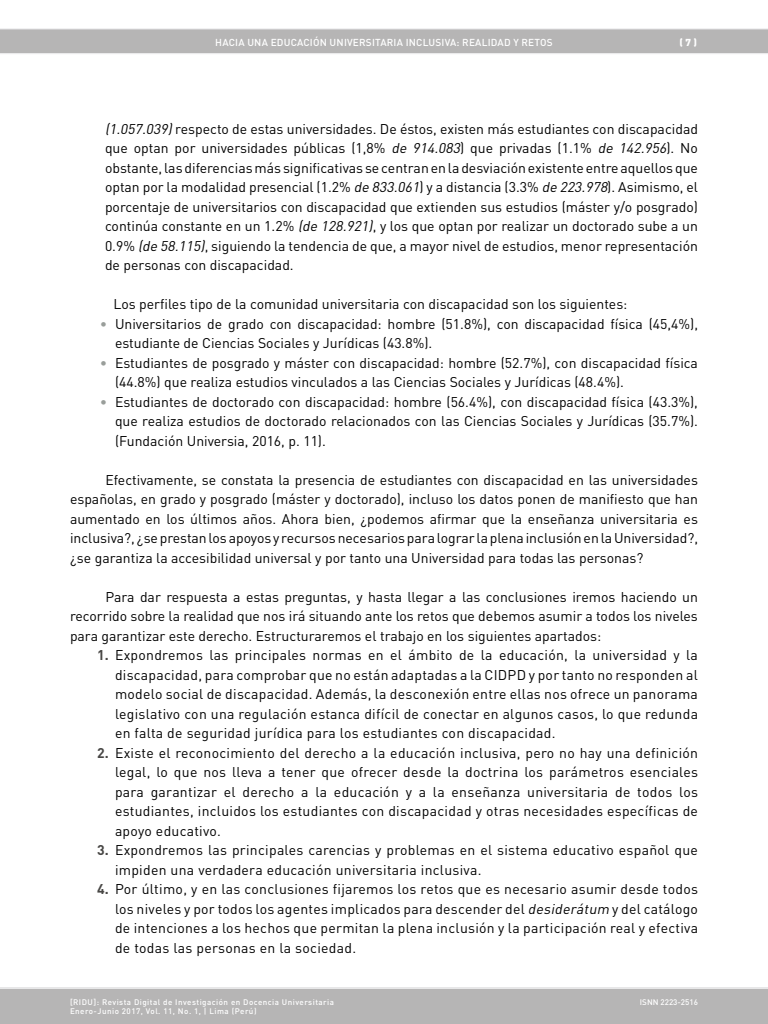
<style>
.page{position:relative;width:768px;height:1024px;background:#fff}
.page>*{position:absolute;margin:0;border:0;box-sizing:border-box;transform-origin:0 0}
.Normal{font:14px/19.5px "DIN Pro";color:#000;text-align:justify}
.sub_2{font:14px/19.5px "DIN Pro";letter-spacing:.02em;color:#000;text-align:justify}
.t1{font:500 10px "DIN Pro";letter-spacing:.02em;color:#fff}
.t2{font:900 10px "DIN Pro";color:#fff}
.t3{font:500 8px/9px "DIN Pro";letter-spacing:.06em;color:#fff}
.t4{font:500 8px "DIN Pro";color:#fff}
.s1{font-style:italic}
.s2{font-weight:700;color:#999e9a}
.s3{font-weight:700;color:#484745}
</style>
<div class="page">
<div style="left:0;top:29px;width:768px;height:24px;background:#b6b5b5"></div>
<hr style="left:0;top:53px;width:768px;height:1px;background:#e7e7e8">
<hr style="left:0;top:29px;width:768px;height:1px;background:#e7e7e8">
<div style="left:0;top:988px;width:768px;height:36px;background:#b6b5b5"></div>
<hr style="left:0;top:987px;width:768px;height:2px;background:#e7e7e8">
<p class="t1" style="left:215px;top:36px;width:339px">HACIA UNA EDUCACIÓN UNIVERSITARIA INCLUSIVA: REALIDAD Y RETOS</p>
<p class="t2" style="left:679px;top:35px;width:19px">( 7 )</p>
<p class="Normal" style="left:105px;top:118px;width:595px"><span class="s1">(1.057.039)</span>respecto de estas universidades. De éstos, existen más estudiantes con discapacidad que optan por universidades públicas (1,8% <span class="s1">de 914.083</span>) que privadas (1.1% <span class="s1">de 142.956</span>). No obstante, las diferencias más significativas se centran en la desviación existente entre aquellos que optan por la modalidad presencial (1.2% <span class="s1">de 833.061</span>) y a distancia (3.3% <span class="s1">de 223.978</span>). Asimismo, el porcentaje de universitarios con discapacidad que extienden sus estudios (máster y/o posgrado) continúa constante en un 1.2% <span class="s1">(de 128.921)</span>, y los que optan por realizar un doctorado sube a un 0.9% <span class="s1">(de 58.115)</span>, siguiendo la tendencia de que, a mayor nivel de estudios, menor representación de personas con discapacidad.</p>
<p class="Normal" style="left:113px;top:294px;width:516px">Los perfiles tipo de la comunidad universitaria con discapacidad son los siguientes:</p>
<p class="Normal" style="left:115px;top:313px;width:585px;text-indent:-15px"><span class="s2">•</span> Universitarios de grado con discapacidad: hombre (51.8%), con discapacidad física (45,4%), estudiante de Ciencias Sociales y Jurídicas (43.8%).</p>
<p class="Normal" style="left:115px;top:352px;width:584px;text-indent:-15px"><span class="s2">•</span> Estudiantes de posgrado y máster con discapacidad: hombre (52.7%), con discapacidad física (44.8%) que realiza estudios vinculados a las Ciencias Sociales y Jurídicas (48.4%).</p>
<p class="Normal" style="left:115px;top:391px;width:584px;text-indent:-15px"><span class="s2">•</span> Estudiantes de doctorado con discapacidad: hombre (56.4%), con discapacidad física (43.3%), que realiza estudios de doctorado relacionados con las Ciencias Sociales y Jurídicas (35.7%). (Fundación Universia, 2016, p. 11).</p>
<p class="Normal" style="left:70px;top:469px;width:630px;text-indent:35px">Efectivamente, se constata la presencia de estudiantes con discapacidad en las universidades españolas, en grado y posgrado (máster y doctorado), incluso los datos ponen de manifiesto que han aumentado en los últimos años. Ahora bien, ¿podemos afirmar que la enseñanza universitaria es inclusiva?, ¿se prestan los apoyos y recursos necesarios para lograr la plena inclusión en la Universidad?, ¿se garantiza la accesibilidad universal y por tanto una Universidad para todas las personas?</p>
<p class="Normal" style="left:70px;top:586px;width:630px;text-indent:35px">Para dar respuesta a estas preguntas, y hasta llegar a las conclusiones iremos haciendo un recorrido sobre la realidad que nos irá situando ante los retos que debemos asumir a todos los niveles para garantizar este derecho. Estructuraremos el trabajo en los siguientes apartados:</p>
<p class="sub_2" style="left:115px;top:645px;width:585px;text-indent:-18px"><span class="s3">1.</span> Expondremos las principales normas en el ámbito de la educación, la universidad y la discapacidad, para comprobar que no están adaptadas a la CIDPD y por tanto no responden al modelo social de discapacidad. Además, la desconexión entre ellas nos ofrece un panorama legislativo con una regulación estanca difícil de conectar en algunos casos, lo que redunda en falta de seguridad jurídica para los estudiantes con discapacidad.</p>
<p class="sub_2" style="left:115px;top:742px;width:585px;text-indent:-18px"><span class="s3">2.</span> Existe el reconocimiento del derecho a la educación inclusiva, pero no hay una definición legal, lo que nos lleva a tener que ofrecer desde la doctrina los parámetros esenciales para garantizar el derecho a la educación y a la enseñanza universitaria de todos los estudiantes, incluidos los estudiantes con discapacidad y otras necesidades específicas de apoyo educativo.</p>
<p class="sub_2" style="left:115px;top:840px;width:584px;text-indent:-18px"><span class="s3">3.</span> Expondremos las principales carencias y problemas en el sistema educativo español que impiden una verdadera educación universitaria inclusiva.</p>
<p class="sub_2" style="left:115px;top:879px;width:585px;text-indent:-18px"><span class="s3">4.</span> Por último, y en las conclusiones fijaremos los retos que es necesario asumir desde todos los niveles y por todos los agentes implicados para descender del <span class="s1">desiderátum</span> y del catálogo de intenciones a los hechos que permitan la plena inclusión y la participación real y efectiva de todas las personas en la sociedad.</p>
<p class="t3" style="left:70px;top:997px;width:266px">[RIDU]: Revista Digital de Investigación en Docencia Universitaria<br>Enero-Junio 2017, Vol. 11, No. 1, | Lima (Perú)</p>
<p class="t4" style="left:640px;top:997px;width:60px">ISNN 2223-2516</p>
</div>
